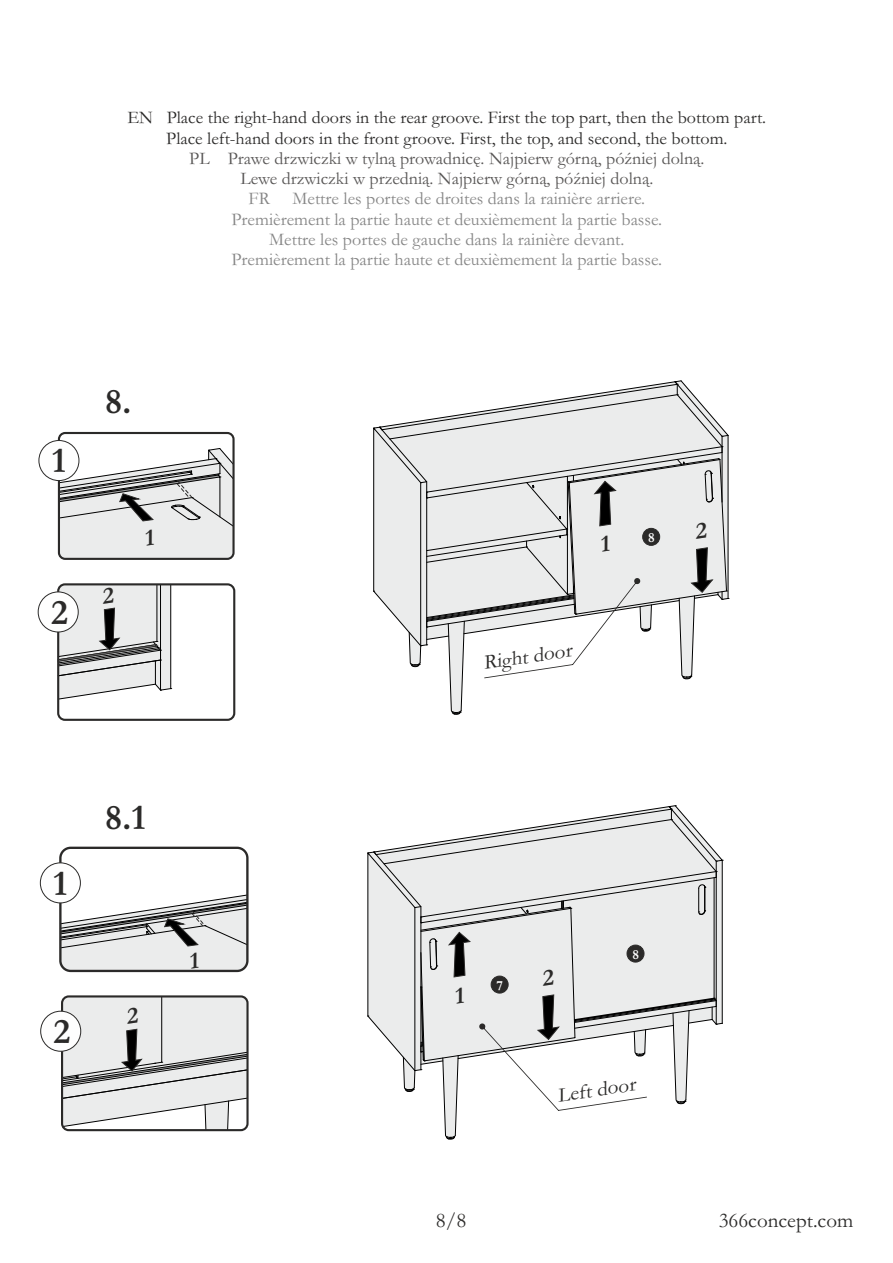
<style>
.page{position:relative;width:893px;height:1263px;background:#fff}
.page>*{position:absolute;margin:0;border:0;box-sizing:border-box;transform-origin:0 0}
.t1{font:700 36px "Garamond";color:#2b2a29}
.t2{font:21px "Garamond";color:#2b2a29}
.t3{font:italic 20.7px "Garamond";color:#2b2a29}
.t4{font:18px "Garamond";color:#868686}
.t5{font:18px/20.2px "Garamond";color:#2b2a29;text-align:center}
.t6{font:18px/20.2px "Garamond";color:#585655;text-align:center}
.t7{font:700 13.95px "Garamond";color:#fefefe}
</style>
<div class="page">
<div style="left:59px;top:847px;width:190px;height:125px;border:2px solid #2b2a29;border-radius:10px"></div>
<div style="left:40px;top:862px;width:41px;height:41px;background:#fefefe;border:1px solid #2b2a29;border-radius:50%"></div>
<div style="left:61px;top:995px;width:188px;height:136px;border:2px solid #2b2a29;border-radius:7px"></div>
<div style="left:40px;top:1011px;width:41px;height:41px;background:#fefefe;border:1px solid #2b2a29;border-radius:50%"></div>
<div style="left:57px;top:583px;width:178px;height:138px;border:2px solid #2b2a29;border-radius:7px"></div>
<div style="left:58px;top:432px;width:177px;height:128px;border:2px solid #2b2a29;border-radius:6px"></div>
<div style="left:38px;top:440px;width:41px;height:41px;background:#fefefe;border:1px solid #2b2a29;border-radius:50%"></div>
<div style="left:38px;top:591px;width:41px;height:41px;background:#fefefe;border:1px solid #2b2a29;border-radius:50%"></div>
<svg style="left:373px;top:380px;width:356px;height:335px"></svg>
<svg style="left:367px;top:805px;width:356px;height:334px"></svg>
<svg style="left:58px;top:448px;width:176px;height:111px"></svg>
<svg style="left:57px;top:584px;width:115px;height:116px;background:#ccc"></svg>
<svg style="left:60px;top:894px;width:188px;height:77px"></svg>
<svg style="left:62px;top:996px;width:186px;height:134px;background:#d4d4d4"></svg>
<p class="t5" style="left:128px;top:110px;width:640px">EN Place the right-hand doors in the rear groove. First the top part, then the bottom part.<br>Place left-hand doors in the front groove. First, the top, and second, the bottom.</p>
<p class="t6" style="left:189px;top:150px;width:517px">PL Prawe drzwiczki w tylną prowadnicę. Najpierw górną, później dolną.<br>Lewe drzwiczki w przednią. Najpierw górną, później dolną.</p>
<p class="t4" style="left:249px;top:193px;width:23px">FR</p>
<p class="t4" style="left:292px;top:193px;width:354px">Mettre les portes de droites dans la rainière arriere.</p>
<p class="t4" style="left:231px;top:213px;width:432px">Premièrement la partie haute et deuxièmement la partie basse.</p>
<p class="t4" style="left:269px;top:233px;width:357px">Mettre les portes de gauche dans la rainière devant.</p>
<p class="t4" style="left:231px;top:253px;width:432px">Premièrement la partie haute et deuxièmement la partie basse.</p>
<h1 class="t1" style="left:52px;top:449px;width:16px">1</h1>
<h1 class="t1" style="left:105px;top:389px;width:28px">8.</h1>
<h1 class="t1" style="left:51px;top:600px;width:18px">2</h1>
<p class="t3" style="left:482px;top:656px;width:91px;rotate:-9deg">Right door</p>
<p class="t7" style="left:648px;top:533px;width:8px">8</p>
<h1 class="t1" style="left:53px;top:871px;width:16px">1</h1>
<h1 class="t1" style="left:105px;top:806px;width:42px">8.1</h1>
<h1 class="t1" style="left:54px;top:1019px;width:18px">2</h1>
<p class="t7" style="left:497px;top:980px;width:8px">7</p>
<p class="t7" style="left:632px;top:949px;width:8px">8</p>
<p class="t3" style="left:556px;top:1089px;width:80px;rotate:-9deg">Left door</p>
<p class="t2" style="left:436px;top:1213px;width:32px">8/8</p>
<p class="t2" style="left:719px;top:1213px;width:136px">366concept.com</p>
</div>
